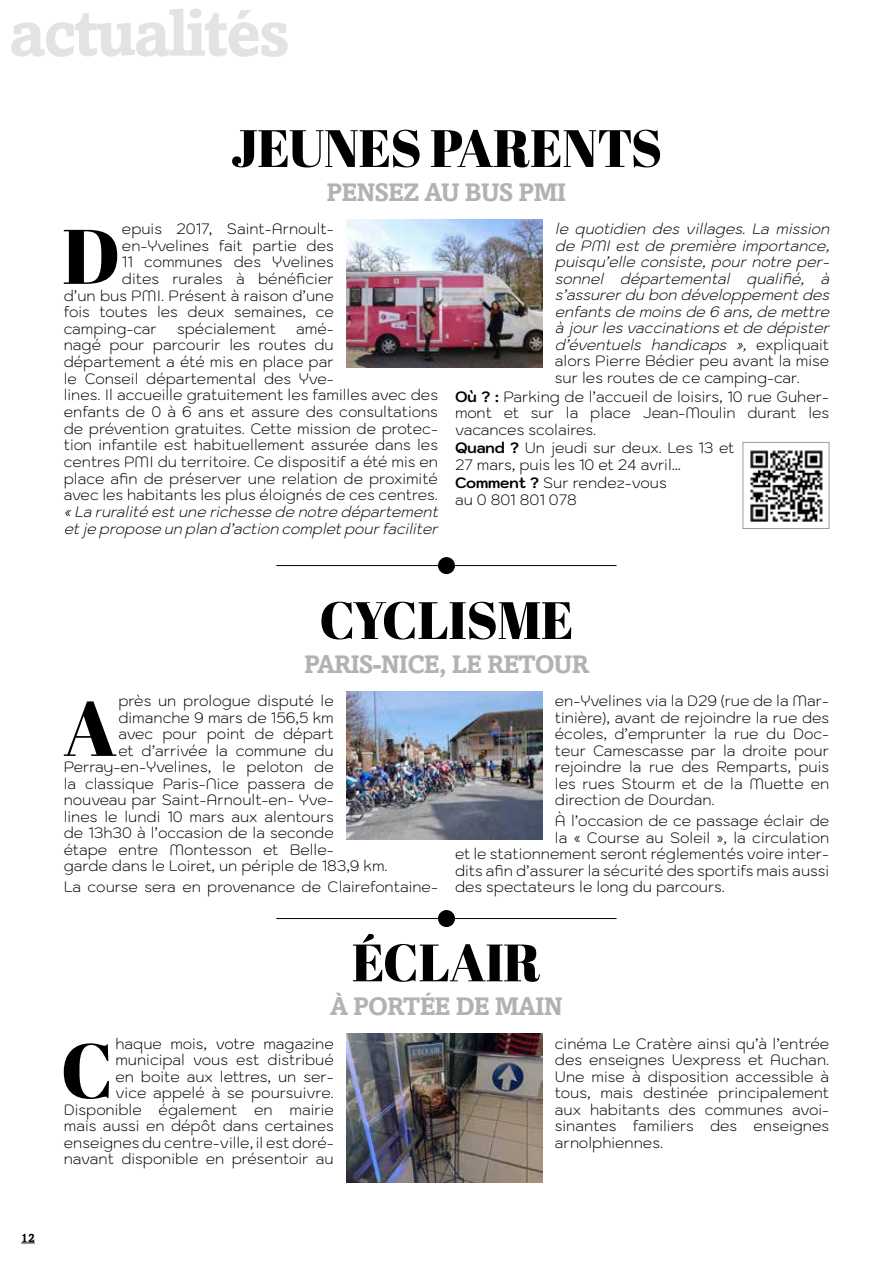
<style>
.page{position:relative;width:893px;height:1263px;background:#fff}
.page>*{position:absolute;margin:0;border:0;box-sizing:border-box;transform-origin:0 0}
.t1{font:77.1px "Abril Fatface";color:#000}
.t2{font:700 66px "Amasis";letter-spacing:-.04em;color:#e3e3e3}
.t3{font:52.5px "Abril Fatface";letter-spacing:-.01em;color:#000}
.t4{font:700 25.5px "Amasis";letter-spacing:-.04em;color:#b3b2b2}
.t5{font:200 15px/16.5px "Kodchasan";color:#000;text-align:justify}
.t6{font:italic 200 15px/16.5px "Kodchasan";color:#000}
.t7{font:700 12px "Amasis";color:#000}
.s1{font-style:normal}
.s2{font-weight:700}
</style>
<div class="page">
<svg style="left:21px;top:1242px;width:14px;height:1px"></svg>
<hr style="left:276px;top:918px;width:341px;height:1px;background:#000">
<div style="left:438px;top:910px;width:17px;height:17px;background:#000;border-radius:50%"></div>
<hr style="left:276px;top:565px;width:341px;height:1px;background:#000">
<div style="left:438px;top:557px;width:17px;height:17px;background:#000;border-radius:50%"></div>
<img style="left:347px;top:691px;width:195px;height:149px">
<img style="left:347px;top:1033px;width:195px;height:149px">
<img style="left:347px;top:219px;width:195px;height:149px">
<img style="left:750px;top:450px;width:73px;height:72px">
<div style="left:743px;top:442px;width:86px;height:87px;border:1px solid #9d9d9c"></div>
<h2 class="t2" style="left:9px;top:-7px;width:283px">actualités</h2>
<h3 class="t3" style="left:231px;top:111px;width:433px">JEUNES PARENTS</h3>
<h3 class="t4" style="left:327px;top:177px;width:241px">PENSEZ AU BUS PMI</h3>
<p class="t6" style="left:555px;top:221px;width:281px">le quotidien des villages. La mission dePMIestdepremièreimportance, puisqu’elleconsiste,pournotreper&shy;sonnel départemental qualifié, à s’assurerdubondéveloppementdes enfantsdemoinsde6ans,demettre àjourlesvaccinationsetdedépister d’éventuels handicaps », <span class="s1">e x p l i q u a i t alors Pierre Bédier peu avant la mise sur les routes de ce camping-car.</span></p>
<p class="t5" style="left:455px;top:388px;width:376px"><span class="s2">Où ? :</span> Parking de l’accueil de loisirs, 10 rue Guher&shy;mont et sur la place Jean-Moulin durant les vacances scolaires.</p>
<p class="t5" style="left:455px;top:440px;width:281px"><span class="s2">Quand ?</span> Un jeudi sur deux. Les 13 et<br>27 mars, puis les 10 et 24 avril…</p>
<p class="t5" style="left:455px;top:475px;width:213px"><span class="s2">Comment ?</span> Sur rendez-vous au 0 801 801 078</p>
<h1 class="t1" style="left:62px;top:202px;width:60px">D</h1>
<p class="t5" style="left:122px;top:221px;width:213px">epuis 2017, Saint-Arnoult-</p>
<p class="t5" style="left:122px;top:237px;width:213px">en-Yvelines fait partie des</p>
<p class="t5" style="left:122px;top:254px;width:213px">11 communes des Yvelines</p>
<p class="t5" style="left:122px;top:270px;width:213px">dites rurales à bénéficier</p>
<p class="t5" style="left:64px;top:287px;width:271px">d’un bus PMI. Présent à raison d’une</p>
<p class="t5" style="left:64px;top:304px;width:272px">fois toutes les deux semaines, ce</p>
<p class="t5" style="left:64px;top:320px;width:95px">camping-car</p>
<p class="t5" style="left:177px;top:320px;width:100px">spécialement</p>
<p class="t5" style="left:64px;top:320px;width:376px;text-align:left;text-indent:232px">amé-<br>nagé pour parcourir les routes du<br>département a été mis en place par<br>le Conseil départemental des Yve-<br>lines. Il accueille gratuitement les familles avec des enfants de 0 à 6 ans et assure des consultations de prévention gratuites. Cette mission de protec&shy;tion infantile est habituellement assurée dans les centres PMI du territoire. Ce dispositif a été mis en place afin de préserver une relation de proximité avec les habitants les plus éloignés de ces centres.</p>
<p class="t6" style="left:64px;top:503px;width:381px">«Laruralitéestunerichessedenotredépartement etjeproposeunpland’actioncompletpourfaciliter</p>
<h3 class="t3" style="left:319px;top:583px;width:256px">CYCLISME</h3>
<h3 class="t4" style="left:304px;top:649px;width:286px">PARIS-NICE, LE RETOUR</h3>
<h1 class="t1" style="left:63px;top:674px;width:55px">A</h1>
<p class="t5" style="left:118px;top:693px;width:217px">près un prologue disputé le</p>
<p class="t5" style="left:118px;top:709px;width:217px">dimanche 9 mars de 156,5 km</p>
<p class="t5" style="left:118px;top:726px;width:217px">avec pour point de départ</p>
<p class="t5" style="left:118px;top:742px;width:217px">et d’arrivée la commune du</p>
<p class="t5" style="left:64px;top:759px;width:271px">Perray-en-Yvelines, le peloton de</p>
<p class="t5" style="left:64px;top:775px;width:272px">la classique Paris-Nice passera de</p>
<p class="t5" style="left:64px;top:792px;width:271px">nouveau par Saint-Arnoult-en- Yve-</p>
<p class="t5" style="left:64px;top:808px;width:271px">lines le lundi 10 mars aux alentours</p>
<p class="t5" style="left:64px;top:825px;width:271px">de 13h30 à l’occasion de la seconde</p>
<p class="t5" style="left:64px;top:841px;width:272px">étape entre Montesson et Belle-</p>
<p class="t5" style="left:64px;top:858px;width:325px">garde dans le Loiret, un périple de 183,9 km.</p>
<p class="t5" style="left:64px;top:879px;width:376px">La course sera en provenance de Clairefontaine-</p>
<p class="t5" style="left:555px;top:693px;width:276px">en-Yvelines via la D29 (rue de la Mar&shy;tinière), avant de rejoindre la rue des écoles, d’emprunter la rue du Doc&shy;teur Camescasse par la droite pour rejoindre la rue des Remparts, puis les rues Stourm et de la Muette en direction de Dourdan.</p>
<p class="t5" style="left:555px;top:813px;width:276px">À l’occasion de ce passage éclair de</p>
<p class="t5" style="left:555px;top:829px;width:276px">la « Course au Soleil », la circulation</p>
<p class="t5" style="left:455px;top:846px;width:376px">et le stationnement seront réglementés voire inter-</p>
<p class="t5" style="left:455px;top:862px;width:376px">dits afin d’assurer la sécurité des sportifs mais aussi</p>
<p class="t5" style="left:455px;top:879px;width:271px">des spectateurs le long du parcours.</p>
<h3 class="t3" style="left:352px;top:926px;width:190px">ÉCLAIR</h3>
<h3 class="t4" style="left:330px;top:991px;width:234px">À PORTÉE DE MAIN</h3>
<p class="t7" style="left:21px;top:1230px;width:15px">12</p>
<p class="t5" style="left:64px;top:1035px;width:272px;text-align:right">haque mois, votre magazine municipal vous est distribué<br>en boite aux lettres, un ser-<br>vice appelé à se poursuivre.<br>Disponible également en mairie mais aussi en dépôt dans certaines enseignes du centre-ville, il est doré&shy;navant disponible en présentoir au</p>
<h1 class="t1" style="left:61px;top:1017px;width:55px">C</h1>
<p class="t5" style="left:555px;top:1035px;width:276px">cinéma Le Cratère ainsi qu’à l’entrée des enseignes Uexpress et Auchan.<br>Une mise à disposition accessible à tous, mais destinée principalement aux habitants des communes avoi&shy;sinantes familiers des enseignes arnolphiennes.</p>
</div>
